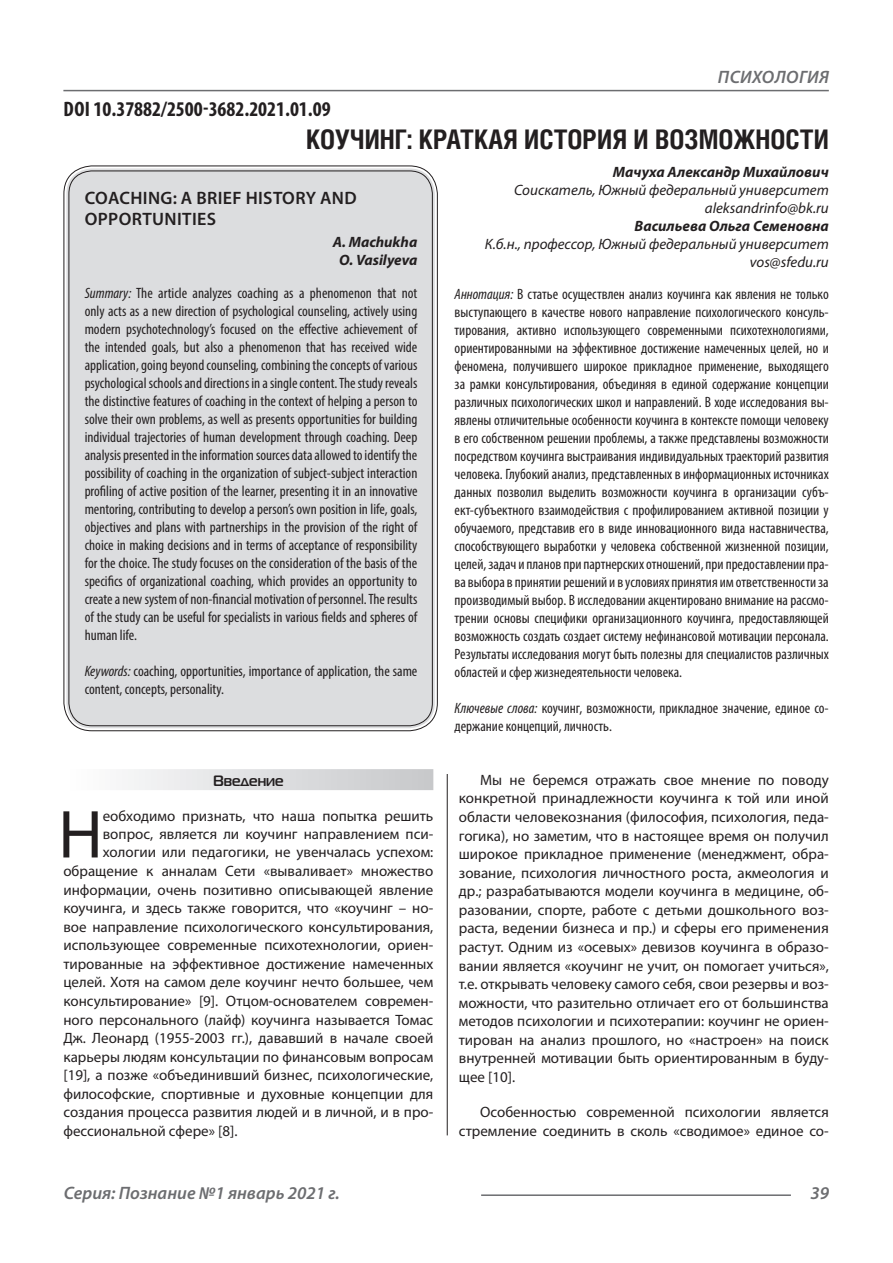
<style>
.page{position:relative;width:893px;height:1263px;background:#fff}
.page>*{position:absolute;margin:0;border:0;box-sizing:border-box;transform-origin:0 0}
.Статья_текст_первый{font:68.4px "Myriad Pro";color:#231f20}
.Статья_название{font:700 27px "Helios Cond C";color:#231f20}
.ДОИ{font:700 condensed 21px "Myriad Pro";color:#231f20}
.Статья_название_англ{font:600 18px/21.6px "Myriad Pro";letter-spacing:.02em;color:#231f20}
.t1{font:italic 600 18px "Myriad Pro";color:#6c6d70}
.t2{font:italic 600 18px "Myriad Pro";letter-spacing:.02em;color:#6c6d70}
.Статья_аннотация_тек{font:condensed 15px/18px "Myriad Pro";color:#231f20;text-align:justify}
.Статья_аннотация_анг{font:condensed 15px/18px "Myriad Pro";color:#231f20;text-align:justify}
.Статья_текст{font:15px/18.6px "Myriad Pro";color:#231f20;text-align:justify}
.Статья_текст_первый-2{font:15px "Myriad Pro";color:#231f20}
.Статья_автор_инфо{font:italic 15px "Myriad Pro";color:#231f20}
.Статья_автор_инфо-2{font:italic 700 15px "Myriad Pro";color:#231f20}
.Статья_автор_англ{font:italic 700 15px "Myriad Pro";color:#231f20}
.Статья_подзаголовок{font:700 15px "Magistral C";color:#231f20}
.s1{font-style:italic}
</style>
<div class="page">
<hr style="left:447px;top:128px;width:1px;height:1007px;background:#231f20">
<hr style="left:63px;top:90px;width:766px;height:1px;background:#6c6d70">
<hr style="left:481px;top:1194px;width:310px;height:2px;background:#6c6d70">
<div style="left:433px;top:128px;width:20px;height:646px;background:#fff"></div>
<div style="left:66px;top:168px;width:369px;height:560px;background:#dcdddf;border-radius:26px"></div>
<div style="left:63px;top:769px;width:370px;height:21px;background:linear-gradient(to right,#fefeff,#c6c8ca)"></div>
<p class="ДОИ" style="left:64px;top:96px;width:269px">DOI 10.37882/2500-3682.2021.01.09</p>
<p class="t2" style="left:718px;top:66px;width:113px">ПСИХОЛОГИЯ</p>
<p class="Статья_название" style="left:306px;top:124px;width:524px">КОУЧИНГ: КРАТКАЯ ИСТОРИЯ И ВОЗМОЖНОСТИ</p>
<p class="Статья_автор_инфо-2" style="left:613px;top:162px;width:217px">Мачуха Александр Михайлович</p>
<p class="Статья_автор_инфо" style="left:514px;top:180px;width:316px">Соискатель, Южный федеральный университет</p>
<p class="Статья_автор_инфо" style="left:705px;top:198px;width:125px">aleksandrinfo@bk.ru</p>
<p class="Статья_автор_инфо-2" style="left:635px;top:216px;width:196px">Васильева Ольга Семеновна</p>
<p class="Статья_автор_инфо" style="left:485px;top:234px;width:345px">К.б.н., профессор, Южный федеральный университет</p>
<p class="Статья_автор_инфо" style="left:750px;top:252px;width:81px">vos@sfedu.ru</p>
<p class="Статья_аннотация_тек" style="left:455px;top:285px;width:376px"><span class="s1">Аннотация:</span> В статье осуществлен анализ коучинга как явления не только выступающего в качестве нового направление психологического консуль&shy;тирования, активно использующего современными психотехнологиями, ориентированными на эффективное достижение намеченных целей, но и феномена, получившего широкое прикладное применение, выходящего за рамки консультирования, объединяя в единой содержание концепции различных психологических школ и направлений. В ходе исследования вы&shy;явлены отличительные особенности коучинга в контексте помощи человеку в его собственном решении проблемы, а также представлены возможности посредством коучинга выстраивания индивидуальных траекторий развития человека. Глубокий анализ, представленных в информационных источниках данных позволил выделить возможности коучинга в организации субъ&shy;ект-субъектного взаимодействия с профилированием активной позиции у обучаемого, представив его в виде инновационного вида наставничества, способствующего выработки у человека собственной жизненной позиции, целей, задач и планов при партнерских отношений, при предоставлении пра&shy;ва выбора в принятии решений и в условиях принятия им ответственности за производимый выбор. В исследовании акцентировано внимание на рассмо&shy;трении основы специфики организационного коучинга, предоставляющей возможность создать создает систему нефинансовой мотивации персонала.<br>Результаты исследования могут быть полезны для специалистов различных областей и сфер жизнедеятельности человека.</p>
<p class="Статья_аннотация_тек" style="left:455px;top:699px;width:376px"><span class="s1">Ключевые слова:</span> коучинг, возможности, прикладное значение, единое со&shy;держание концепций, личность.</p>
<p class="Статья_название_англ" style="left:85px;top:187px;width:273px">COACHING: A BRIEF HISTORY AND<br>OPPORTUNITIES</p>
<p class="Статья_автор_англ" style="left:333px;top:232px;width:86px">A. Machukha</p>
<p class="Статья_автор_англ" style="left:339px;top:250px;width:80px">O. Vasilyeva</p>
<p class="Статья_аннотация_анг" style="left:85px;top:284px;width:334px"><span class="s1">Summary:</span> The article analyzes coaching as a phenomenon that not only acts as a new direction of psychological counseling, actively using modern psychotechnology’s focused on the effective achievement of the intended goals, but also a phenomenon that has received wide application, going beyond counseling, combining the concepts of various psychological schools and directions in a single content. The study reveals the distinctive features of coaching in the context of helping a person to solve their own problems, as well as presents opportunities for building individual trajectories of human development through coaching. Deep analysis presented in the information sources data allowed to identify the possibility of coaching in the organization of subject-subject interaction profiling of active position of the learner, presenting it in an innovative mentoring, contributing to develop a person’s own position in life, goals, objectives and plans with partnerships in the provision of the right of choice in making decisions and in terms of acceptance of responsibility for the choice. The study focuses on the consideration of the basis of the specifics of organizational coaching, which provides an opportunity to create a new system of non-financial motivation of personnel. The results of the study can be useful for specialists in various fields and spheres of human life.</p>
<p class="Статья_аннотация_анг" style="left:85px;top:662px;width:334px"><span class="s1">Keywords:</span> coaching, opportunities, importance of application, the same content, concepts, personality.</p>
<p class="Статья_подзаголовок" style="left:213px;top:772px;width:72px">Введение</p>
<p class="Статья_текст_первый" style="left:58px;top:792px;width:46px">Н</p>
<p class="Статья_текст_первый-2" style="left:103px;top:807px;width:332px">еобходимо признать, что наша попытка решить</p>
<p class="Статья_текст_первый-2" style="left:103px;top:825px;width:332px">вопрос, является ли коучинг направлением пси-</p>
<p class="Статья_текст_первый-2" style="left:103px;top:843px;width:332px">хологии или педагогики, не увенчалась успехом:</p>
<p class="Статья_текст_первый-2" style="left:63px;top:862px;width:371px">обращение к анналам Сети «вываливает» множество</p>
<p class="Статья_текст_первый-2" style="left:63px;top:880px;width:371px">информации, очень позитивно описывающей явление</p>
<p class="Статья_текст_первый-2" style="left:63px;top:899px;width:371px">коучинга, и здесь также говорится, что «коучинг – но-</p>
<p class="Статья_текст_первый-2" style="left:63px;top:917px;width:371px">вое направление психологического консультирования,</p>
<p class="Статья_текст_первый-2" style="left:63px;top:936px;width:371px">использующее современные психотехнологии, ориен-</p>
<p class="Статья_текст_первый-2" style="left:63px;top:955px;width:371px">тированные на эффективное достижение намеченных</p>
<p class="Статья_текст_первый-2" style="left:63px;top:973px;width:371px">целей. Хотя на самом деле коучинг нечто большее, чем</p>
<p class="Статья_текст_первый-2" style="left:63px;top:992px;width:371px">консультирование» [9]. Отцом-основателем современ-</p>
<p class="Статья_текст_первый-2" style="left:63px;top:1010px;width:371px">ного персонального (лайф) коучинга называется Томас</p>
<p class="Статья_текст_первый-2" style="left:63px;top:1029px;width:371px">Дж. Леонард (1955-2003 гг.), дававший в начале своей</p>
<p class="Статья_текст_первый-2" style="left:63px;top:1047px;width:371px">карьеры людям консультации по финансовым вопросам</p>
<p class="Статья_текст_первый-2" style="left:63px;top:1066px;width:371px">[19], а позже «объединивший бизнес, психологические,</p>
<p class="Статья_текст_первый-2" style="left:63px;top:1084px;width:371px">философские, спортивные и духовные концепции для</p>
<p class="Статья_текст_первый-2" style="left:63px;top:1103px;width:371px">создания процесса развития людей и в личной, и в про-</p>
<p class="Статья_текст_первый-2" style="left:63px;top:1122px;width:176px">фессиональной сфере» [8].</p>
<p class="Статья_текст" style="left:459px;top:770px;width:371px;text-indent:21px">Мы не беремся отражать свое мнение по поводу конкретной принадлежности коучинга к той или иной области человекознания (философия, психология, педа&shy;гогика), но заметим, что в настоящее время он получил широкое прикладное применение (менеджмент, обра&shy;зование, психология личностного роста, акмеология и др.; разрабатываются модели коучинга в медицине, об&shy;разовании, спорте, работе с детьми дошкольного воз&shy;раста, ведении бизнеса и пр.) и сферы его применения растут. Одним из «осевых» девизов коучинга в образо&shy;вании является «коучинг не учит, он помогает учиться», т.е. открывать человеку самого себя, свои резервы и воз&shy;можности, что разительно отличает его от большинства методов психологии и психотерапии: коучинг не ориен&shy;тирован на анализ прошлого, но «настроен» на поиск внутренней мотивации быть ориентированным в буду&shy;щее [10].</p>
<p class="Статья_текст" style="left:459px;top:1103px;width:371px;text-align:right">Особенностью современной психологии является стремление соединить в сколь «сводимое» единое со-</p>
<p class="t1" style="left:64px;top:1182px;width:278px">Серия: Познание №1 январь 2021 г.</p>
<p class="t1" style="left:810px;top:1182px;width:20px">39</p>
</div>
